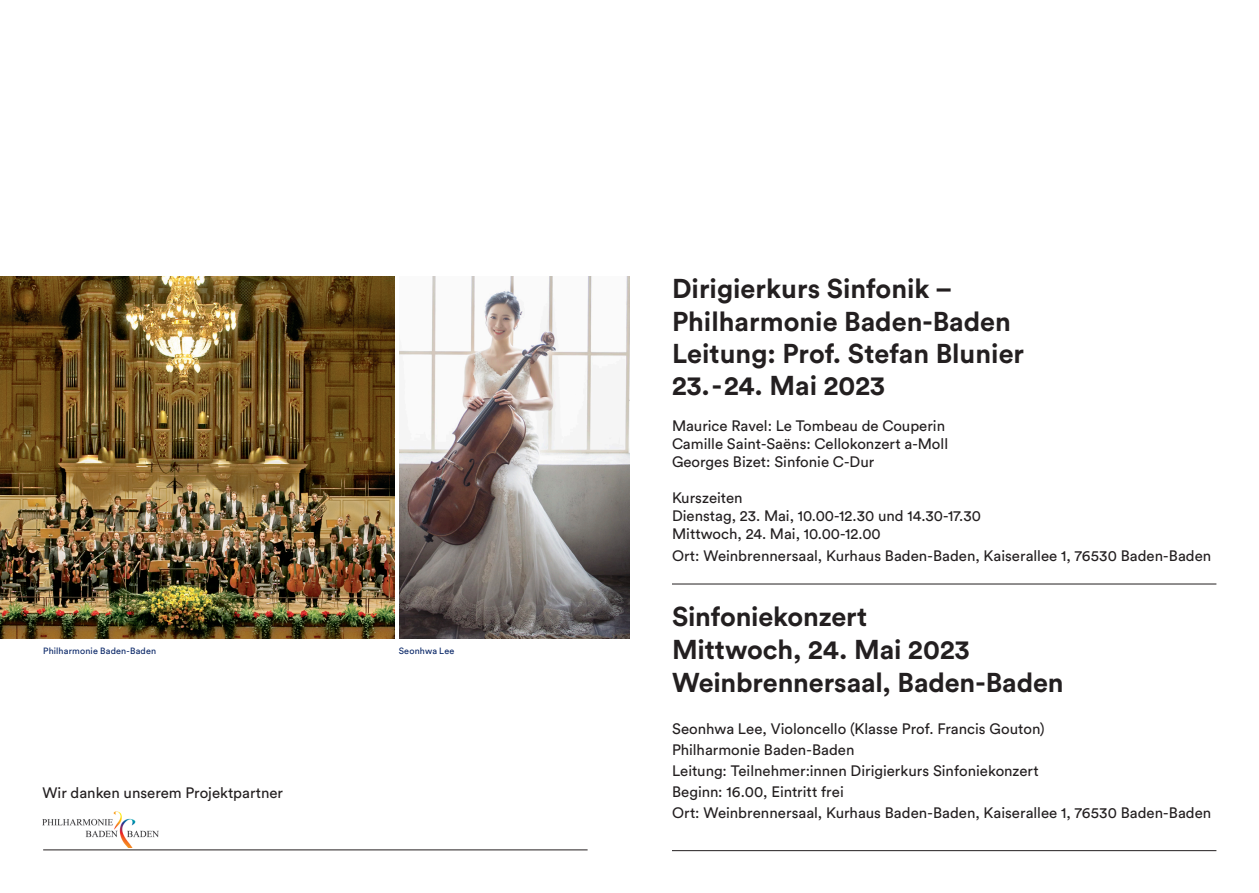
<style>
.page{position:relative;width:1259px;height:893px;background:#fff}
.page>*{position:absolute;margin:0;border:0;box-sizing:border-box;transform-origin:0 0}
.t1{font:700 27px/32.4px "Circular Pro";color:#231f20}
.t2{font:15px/21px "Circular Pro";color:#231f20}
.t3{font:9px "Circular Pro";letter-spacing:.02em;color:#052365}
</style>
<div class="page">
<hr style="left:672px;top:584px;width:544px;height:1px;background:#231f20">
<hr style="left:672px;top:850px;width:544px;height:1px;background:#231f20">
<img style="left:0;top:277px;width:394px;height:362px">
<img style="left:399px;top:277px;width:231px;height:362px">
<img style="left:43px;top:811px;width:116px;height:36px">
<hr style="left:43px;top:849px;width:544px;height:1px;background:#231f20">
<p class="t3" style="left:43px;top:645px;width:114px">Philharmonie Baden-Baden</p>
<p class="t3" style="left:399px;top:644px;width:57px">Seonhwa Lee</p>
<p class="t2" style="left:43px;top:781px;width:242px">Wir danken unserem Projektpartner</p>
<h1 class="t1" style="left:672px;top:271px;width:354px">Dirigierkurs Sinfonik –<br>Philharmonie Baden-Baden<br>Leitung: Prof. Stefan Blunier<br>23.-24. Mai 2023</h1>
<p class="t2" style="left:672px;top:417px;width:278px;line-height:18px">Maurice Ravel: Le Tombeau de Couperin<br>Camille Saint-Saëns: Cellokonzert a-Moll<br>Georges Bizet: Sinfonie C-Dur</p>
<p class="t2" style="left:672px;top:489px;width:310px;line-height:18px">Kurszeiten<br>Dienstag, 23. Mai, 10.00-12.30 und 14.30-17.30<br>Mittwoch, 24. Mai, 10.00-12.00</p>
<p class="t2" style="left:672px;top:545px;width:541px">Ort: Weinbrennersaal, Kurhaus Baden-Baden, Kaiserallee 1, 76530 Baden-Baden</p>
<h1 class="t1" style="left:672px;top:598px;width:393px;line-height:33px">Sinfoniekonzert<br>Mittwoch, 24. Mai 2023<br>Weinbrennersaal, Baden-Baden</h1>
<p class="t2" style="left:672px;top:717px;width:541px">Seonhwa Lee, Violoncello (Klasse Prof. Francis Gouton)<br>Philharmonie Baden-Baden<br>Leitung: Teilnehmer:innen Dirigierkurs Sinfoniekonzert<br>Beginn: 16.00, Eintritt frei<br>Ort: Weinbrennersaal, Kurhaus Baden-Baden, Kaiserallee 1, 76530 Baden-Baden</p>
</div>
